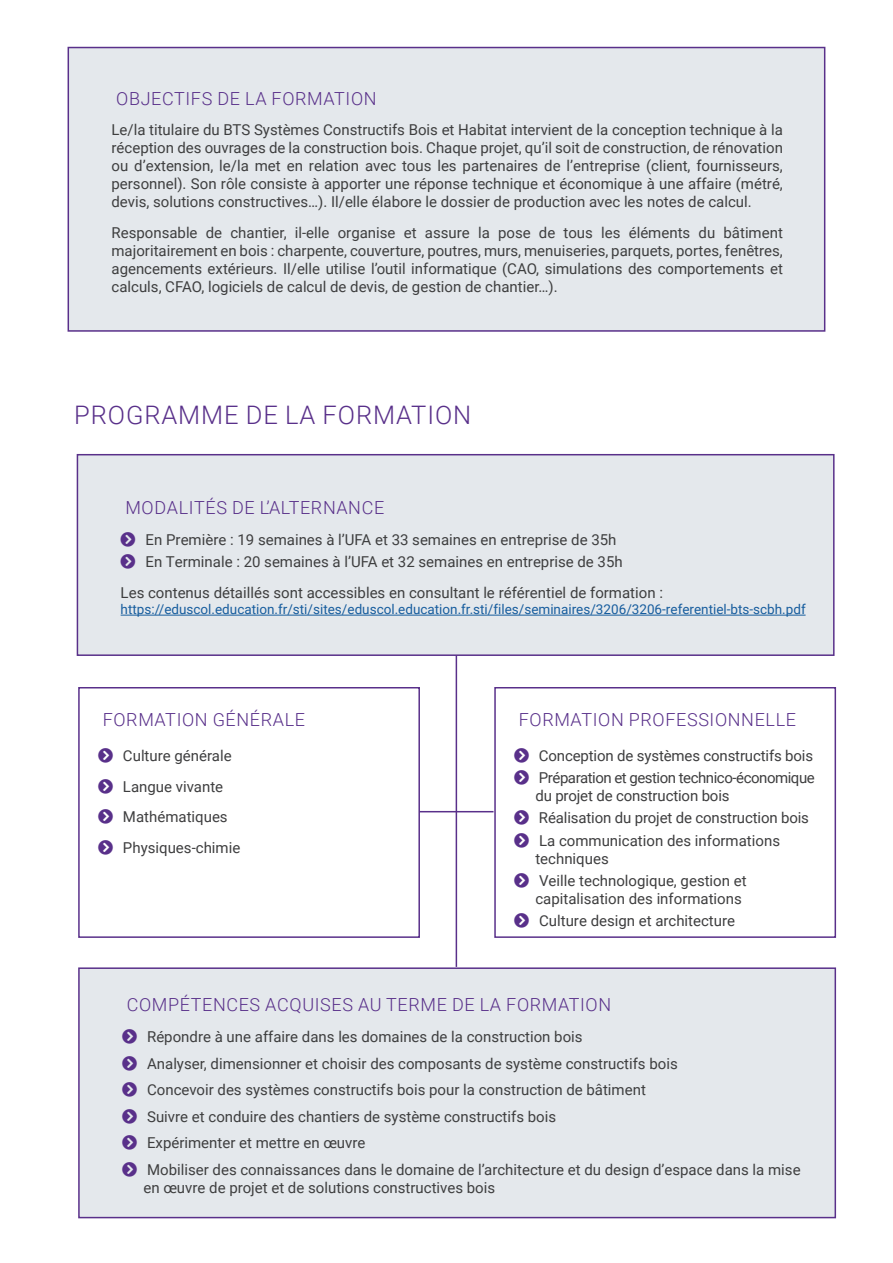
<style>
.page{position:relative;width:893px;height:1263px;background:#fff}
.page>*{position:absolute;margin:0;border:0;box-sizing:border-box;transform-origin:0 0}
.t1{font:300 25.5px "Roboto";letter-spacing:.035em;color:#59308a}
.t2{font:300 18px "Roboto";letter-spacing:.035em;color:#59308a}
.t3{font:15px/18px "Roboto";color:#3e3e3f}
.t4{font:15px/22.2px "Roboto";letter-spacing:-.03em;color:#3e3e3f}
.t5{font:13.5px "Roboto";color:#175d9e}
</style>
<div class="page">
<div style="left:68px;top:47px;width:757px;height:285px;background:#e4e8ec;border:2px solid #59308a"></div>
<div style="left:78px;top:687px;width:342px;height:251px;background:#fff;border:2px solid #59308a"></div>
<div style="left:494px;top:687px;width:342px;height:251px;background:#fff;border:2px solid #59308a"></div>
<hr style="left:419px;top:811px;width:74px;height:1px;background:#59308a">
<hr style="left:456px;top:625px;width:1px;height:342px;background:#59308a">
<div style="left:78px;top:967px;width:758px;height:251px;background:#e4e8ec;border:2px solid #59308a"></div>
<div style="left:77px;top:454px;width:757px;height:202px;background:#e4e8ec;border:2px solid #59308a"></div>
<hr style="left:121px;top:615px;width:685px;height:1px;background:#175d9e">
<p class="t2" style="left:116px;top:86px;width:262px">OBJECTIFS DE LA FORMATION</p>
<p class="t3" style="left:112px;top:120px;width:673px;text-align:justify">Le/la titulaire du BTS Systèmes Constructifs Bois et Habitat intervient de la conception technique à la réception des ouvrages de la construction bois. Chaque projet, qu’il soit de construction, de rénovation ou d’extension, le/la met en relation avec tous les partenaires de l’entreprise (client, fournisseurs, personnel). Son rôle consiste à apporter une réponse technique et économique à une affaire (métré, devis, solutions constructives…). Il/elle élabore le dossier de production avec les notes de calcul.</p>
<p class="t3" style="left:112px;top:223px;width:673px;text-align:justify">Responsable de chantier, il-elle organise et assure la pose de tous les éléments du bâtiment majoritairement en bois : charpente, couverture, poutres, murs, menuiseries, parquets, portes, fenêtres, agencements extérieurs. Il/elle utilise l’outil informatique (CAO, simulations des comportements et calculs, CFAO, logiciels de calcul de devis, de gestion de chantier…).</p>
<h1 class="t1" style="left:74px;top:397px;width:399px">PROGRAMME DE LA FORMATION</h1>
<p class="t2" style="left:125px;top:495px;width:260px">MODALITÉS DE L’ALTERNANCE</p>
<p class="t3" style="left:146px;top:528px;width:479px;line-height:22.2px">En Première : 19 semaines à l’UFA et 33 semaines en entreprise de 35h<br>En Terminale : 20 semaines à l’UFA et 32 semaines en entreprise de 35h</p>
<p class="t3" style="left:121px;top:583px;width:544px">Les contenus détaillés sont accessibles en consultant le référentiel de formation :</p>
<p class="t5" style="left:121px;top:600px;width:687px">https://eduscol.education.fr/sti/sites/eduscol.education.fr.sti/files/seminaires/3206/3206-referentiel-bts-scbh.pdf</p>
<p class="t2" style="left:103px;top:707px;width:204px">FORMATION GÉNÉRALE</p>
<p class="t3" style="left:123px;top:739px;width:119px;line-height:30.8px">Culture générale<br>Langue vivante<br>Mathématiques<br>Physiques-chimie</p>
<p class="t2" style="left:519px;top:707px;width:279px">FORMATION PROFESSIONNELLE</p>
<p class="t4" style="left:539px;top:744px;width:277px">Conception de systèmes constructifs bois<br>Préparation et gestion technico-économique</p>
<p class="t3" style="left:535px;top:784px;width:275px;line-height:22.2px">du projet de construction bois<br>Réalisation du projet de construction bois<br>La communication des informations</p>
<p class="t3" style="left:535px;top:847px;width:213px;line-height:22.2px">techniques<br>Veille technologique, gestion et</p>
<p class="t3" style="left:535px;top:887px;width:208px;line-height:22.2px">capitalisation des informations<br>Culture design et architecture</p>
<p class="t2" style="left:127px;top:992px;width:486px">COMPÉTENCES ACQUISES AU TERME DE LA FORMATION</p>
<p class="t3" style="left:147px;top:1023px;width:655px;line-height:26.5px">Répondre à une affaire dans les domaines de la construction bois<br>Analyser, dimensionner et choisir des composants de système constructifs bois<br>Concevoir des systèmes constructifs bois pour la construction de bâtiment<br>Suivre et conduire des chantiers de système constructifs bois<br>Expérimenter et mettre en œuvre<br>Mobiliser des connaissances dans le domaine de l’architecture et du design d’espace dans la mise</p>
<p class="t3" style="left:143px;top:1178px;width:353px">en œuvre de projet et de solutions constructives bois</p>
</div>
